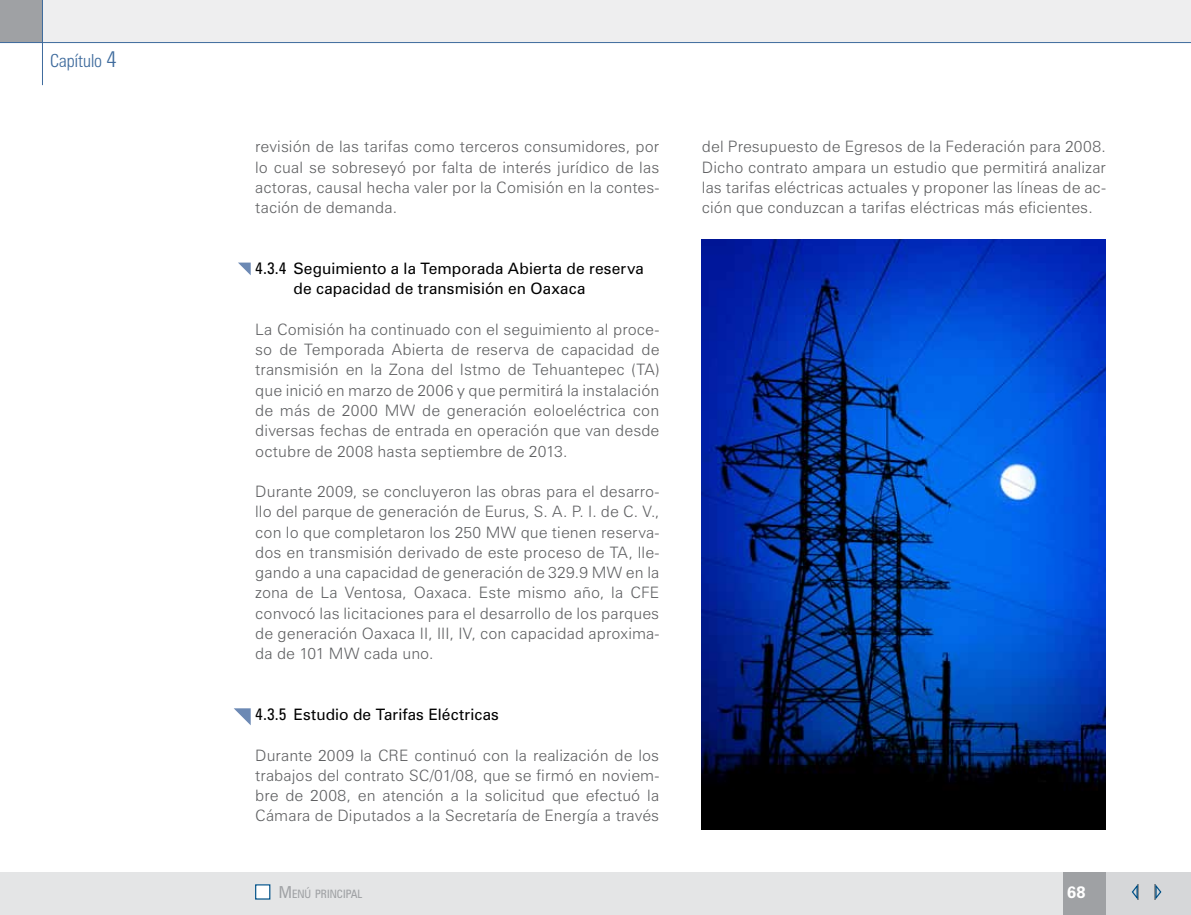
<style>
.page{position:relative;width:1191px;height:915px;background:#fff}
.page>*{position:absolute;margin:0;border:0;box-sizing:border-box;transform-origin:0 0}
.t1{font:300 condensed 18px "Zurich BT";color:#3e6b9d}
.t2{font:700 16.5px "Zurich BT";color:#fff}
.t3{font:300 15.75px/20.2px "Zurich BT";letter-spacing:.005em;color:#5f6062;text-align:justify}
.t4{font:15.75px/20.2px "Zurich BT";letter-spacing:.005em;color:#000}
.t5{font:condensed 11.55px "Zurich BT";color:#9fa1a4}
.s1{font-size:22.5px}
.s2{font-stretch:condensed;font-size:16.5px}
.s3{font-size:16.5px}
</style>
<div class="page">
<div style="left:0;top:0;width:43px;height:43px;background:#9fa1a4"></div>
<div style="left:43px;top:0;width:1148px;height:43px;background:#eeeeef"></div>
<div style="left:0;top:872px;width:1191px;height:42px;background:#e4e5e6"></div>
<hr style="left:0;top:42px;width:1191px;height:1px;background:#3e6b9d">
<hr style="left:42px;top:0;width:1px;height:85px;background:#3e6b9d">
<div style="left:1106px;top:872px;width:85px;height:42px;background:#d6d7d9"></div>
<div style="left:1063px;top:872px;width:43px;height:42px;background:#9fa1a4"></div>
<svg style="left:1131px;top:884px;width:7px;height:16px"></svg>
<svg style="left:1154px;top:884px;width:8px;height:16px"></svg>
<div style="left:256px;top:884px;width:14px;height:14px;background:#fff"></div>
<div style="left:255px;top:883px;width:15px;height:16px;border:1px solid #005188"></div>
<svg style="left:238px;top:262px;width:13px;height:13px"></svg>
<svg style="left:234px;top:708px;width:17px;height:17px"></svg>
<img style="left:702px;top:239px;width:404px;height:590px">
<p class="t1" style="left:50px;top:49px;width:68px">Capítulo <span class="s1">4</span></p>
<p class="t3" style="left:255px;top:137px;width:405px">revisión de las tarifas como terceros consumidores, por lo cual se sobreseyó por falta de interés jurídico de las actoras, causal hecha valer por la Comisión en la contes&shy;tación de demanda.</p>
<p class="t4" style="left:293px;top:258px;width:352px;text-indent:-38px"><span class="s2">4.3.4</span> Seguimiento a la Temporada Abierta de reserva de capacidad de transmisión en Oaxaca</p>
<p class="t3" style="left:255px;top:319px;width:405px">La Comisión ha continuado con el seguimiento al proce&shy;so de Temporada Abierta de reserva de capacidad de transmisión en la Zona del Istmo de Tehuantepec (TA) que inició en marzo de 2006 y que permitirá la instalación de más de 2000 MW de generación eoloeléctrica con diversas fechas de entrada en operación que van desde octubre de 2008 hasta septiembre de 2013.</p>
<p class="t3" style="left:255px;top:481px;width:405px">Durante 2009, se concluyeron las obras para el desarro&shy;llo del parque de generación de Eurus, S. A. P. I. de C. V., con lo que completaron los 250 MW que tienen reserva&shy;dos en transmisión derivado de este proceso de TA, lle&shy;gando a una capacidad de generación de 329.9 MW en la zona de La Ventosa, Oaxaca. Este mismo año, la CFE convocó las licitaciones para el desarrollo de los parques de generación Oaxaca II, III, IV, con capacidad aproxima&shy;da de 101 MW cada uno.</p>
<p class="t4" style="left:255px;top:704px;width:245px"><span class="s2">4.3.5</span> Estudio de Tarifas Eléctricas</p>
<p class="t3" style="left:255px;top:744px;width:405px">Durante 2009 la CRE continuó con la realización de los trabajos del contrato SC/01/08, que se firmó en noviem&shy;bre de 2008, en atención a la solicitud que efectuó la Cámara de Diputados a la Secretaría de Energía a través</p>
<p class="t3" style="left:702px;top:137px;width:405px">del Presupuesto de Egresos de la Federación para 2008.<br>Dicho contrato ampara un estudio que permitirá analizar las tarifas eléctricas actuales y proponer las líneas de ac&shy;ción que conduzcan a tarifas eléctricas más eficientes.</p>
<p class="t5" style="left:279px;top:886px;width:85px"><span class="s3">M</span>ENÚ PRINCIPAL</p>
<p class="t2" style="left:1067px;top:881px;width:20px">68</p>
</div>
